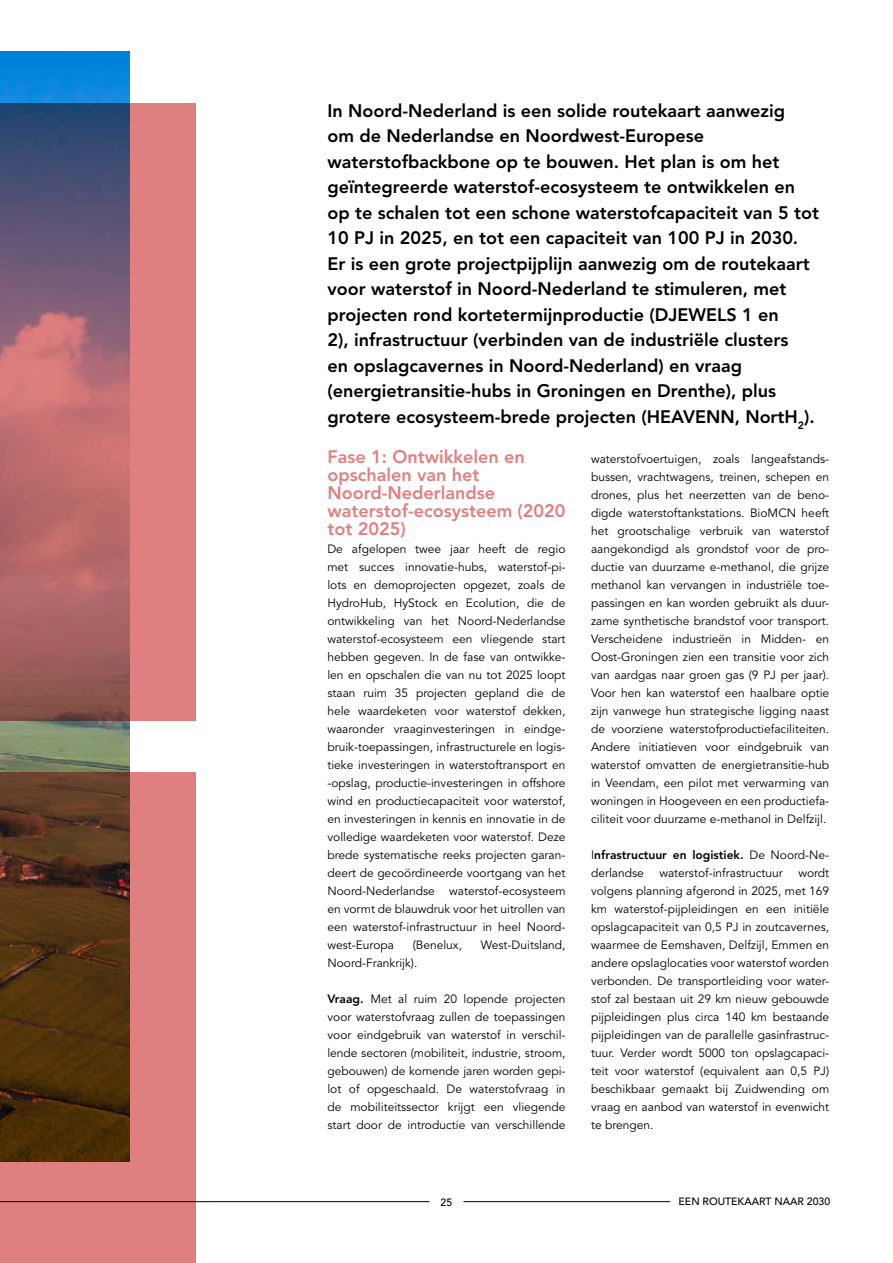
<style>
.page{position:relative;width:893px;height:1263px;background:#fff}
.page>*{position:absolute;margin:0;border:0;box-sizing:border-box;transform-origin:0 0}
.t1{font:800 18px/25.5px "Avenir LT Std";color:#000}
.t2{font:800 18px/18px "Avenir LT Std";color:#e07f80}
.t3{font:12px/18px "Avenir LT Std";color:#000;text-align:justify}
.t4{font:800 12px/18px "Avenir LT Std";color:#000}
.t5{font:500 10.5px "Avenir LT Std";color:#000}
.s1{font-weight:800}
.s2{font-weight:400}
</style>
<div class="page">
<img style="left:0;top:51px;width:130px;height:720px">
<hr style="left:0;top:1201px;width:429px;height:1px;background:#000">
<svg style="left:0;top:104px;width:196px;height:616px"></svg>
<svg style="left:0;top:771px;width:196px;height:492px"></svg>
<hr style="left:463px;top:1201px;width:207px;height:1px;background:#000">
<p class="t1" style="left:327px;top:98px;width:493px">In Noord-Nederland is een solide routekaart aanwezig<br>om de Nederlandse en Noordwest-Europese waterstofbackbone op te bouwen. Het plan is om het geïntegreerde waterstof-ecosysteem te ontwikkelen en op te schalen tot een schone waterstofcapaciteit van 5 tot 10 PJ in 2025, en tot een capaciteit van 100 PJ in 2030.<br>Er is een grote projectpijplijn aanwezig om de routekaart voor waterstof in Noord-Nederland te stimuleren, met projecten rond kortetermijnproductie (DJEWELS 1 en<br>2), infrastructuur (verbinden van de industriële clusters<br>en opslagcavernes in Noord-Nederland) en vraag (energietransitie-hubs in Groningen en Drenthe), plus grotere ecosysteem-brede projecten (HEAVENN, NortH<sub>2</sub>).</p>
<h1 class="t2" style="left:327px;top:448px;width:240px">Fase 1: Ontwikkelen en opschalen van het<br>Noord-Nederlandse waterstof-ecosysteem (2020 tot 2025)</h1>
<p class="t3" style="left:327px;top:540px;width:240px">De afgelopen twee jaar heeft de regio met succes innovatie-hubs, waterstof-pi&shy;lots en demoprojecten opgezet, zoals de HydroHub, HyStock en Ecolution, die de ontwikkeling van het Noord-Nederlandse waterstof-ecosysteem een vliegende start hebben gegeven. In de fase van ontwikke&shy;len en opschalen die van nu tot 2025 loopt staan ruim 35 projecten gepland die de hele waardeketen voor waterstof dekken, waaronder vraaginvesteringen in eindge&shy;bruik-toepassingen, infrastructurele en logis&shy;tieke investeringen in waterstoftransport en -opslag, productie-investeringen in offshore wind en productiecapaciteit voor waterstof, en investeringen in kennis en innovatie in de volledige waardeketen voor waterstof. Deze brede systematische reeks projecten garan&shy;deert de gecoördineerde voortgang van het Noord-Nederlandse waterstof-ecosysteem en vormt de blauwdruk voor het uitrollen van een waterstof-infrastructuur in heel Noord&shy;west-Europa</p>
<p class="t3" style="left:413px;top:936px;width:51px">(Benelux,</p>
<p class="t3" style="left:481px;top:936px;width:86px">West-Duitsland,</p>
<p class="t3" style="left:327px;top:954px;width:91px">Noord-Frankrijk).</p>
<p class="t3" style="left:327px;top:990px;width:240px"><span class="s1">Vraag.</span> Met al ruim 20 lopende projecten voor waterstofvraag zullen de toepassingen voor eindgebruik van waterstof in verschil&shy;lende sectoren (mobiliteit, industrie, stroom, gebouwen) de komende jaren worden gepi&shy;lot of opgeschaald. De waterstofvraag in de mobiliteitssector krijgt een vliegende start door de introductie van verschillende</p>
<p class="t3" style="left:591px;top:450px;width:240px">waterstofvoertuigen, zoals langeafstands&shy;bussen, vrachtwagens, treinen, schepen en drones, plus het neerzetten van de beno&shy;digde waterstoftankstations. BioMCN heeft het grootschalige verbruik van waterstof aangekondigd als grondstof voor de pro&shy;ductie van duurzame e-methanol, die grijze methanol kan vervangen in industriële toe&shy;passingen en kan worden gebruikt als duur&shy;zame synthetische brandstof voor transport.<br>Verscheidene industrieën in Midden- en Oost-Groningen zien een transitie voor zich van aardgas naar groen gas (9 PJ per jaar).<br>Voor hen kan waterstof een haalbare optie zijn vanwege hun strategische ligging naast de voorziene waterstofproductiefaciliteiten.<br>Andere initiatieven voor eindgebruik van waterstof omvatten de energietransitie-hub in Veendam, een pilot met verwarming van woningen in Hoogeveen en een productiefa&shy;ciliteit voor duurzame e-methanol in Delfzijl.</p>
<p class="t4" style="left:591px;top:846px;width:240px"><span class="s2">I</span>nfrastructuur en logistiek. <span class="s2">De Noord-Ne&shy;derlandse</span></p>
<p class="t3" style="left:659px;top:864px;width:125px">waterstof-infrastructuur</p>
<p class="t3" style="left:591px;top:864px;width:240px;text-indent:207px">wordt volgens planning afgerond in 2025, met 169 km waterstof-pijpleidingen en een initiële opslagcapaciteit van 0,5 PJ in zoutcavernes, waarmee de Eemshaven, Delfzijl, Emmen en andere opslaglocaties voor waterstof worden verbonden. De transportleiding voor water&shy;stof zal bestaan uit 29 km nieuw gebouwde pijpleidingen plus circa 140 km bestaande pijpleidingen van de parallelle gasinfrastruc&shy;tuur. Verder wordt 5000 ton opslagcapaci&shy;teit voor waterstof (equivalent aan 0,5 PJ) beschikbaar gemaakt bij Zuidwending om vraag en aanbod van waterstof in evenwicht te brengen.</p>
<p class="t5" style="left:441px;top:1196px;width:13px">25</p>
<p class="t5" style="left:678px;top:1195px;width:153px">EEN ROUTEKAART NAAR 2030</p>
</div>
